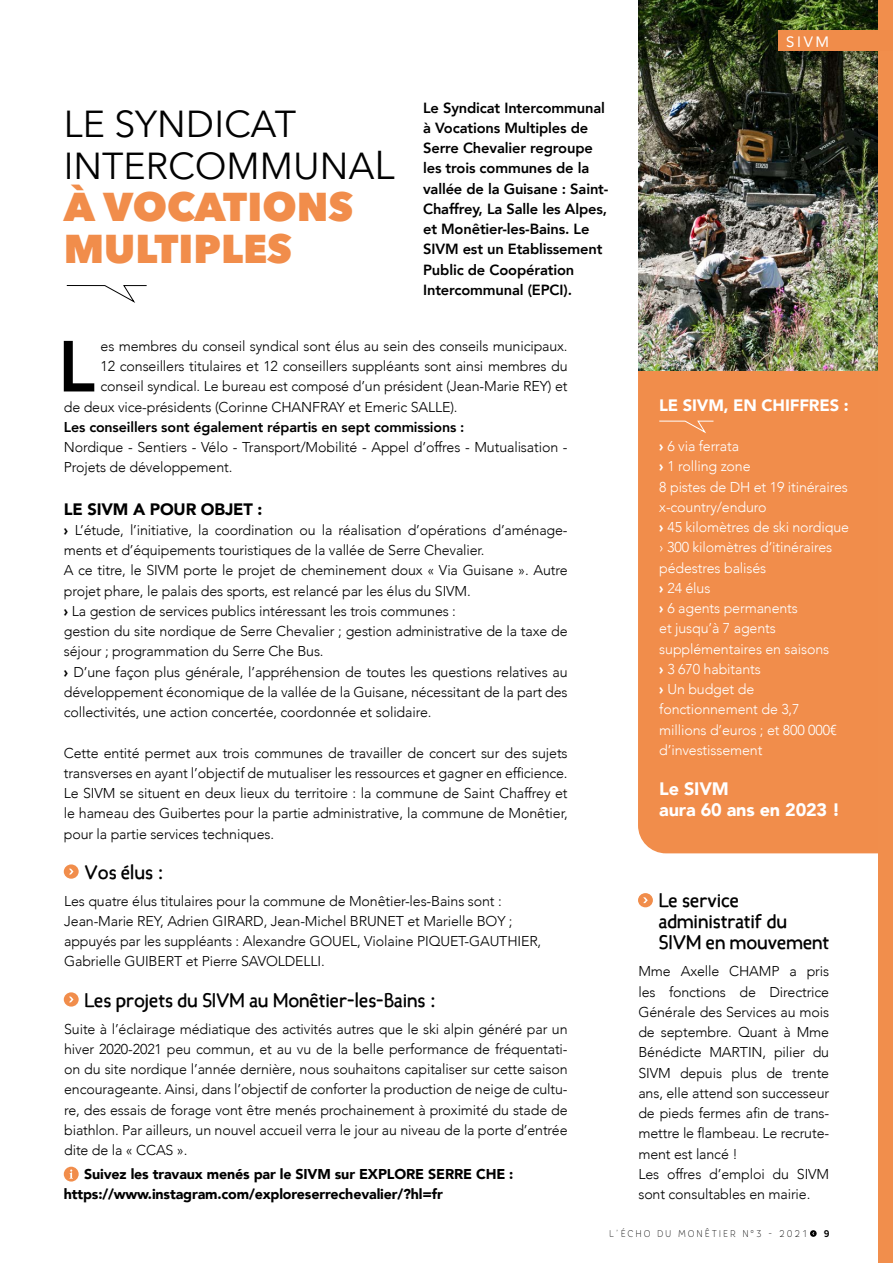
<style>
.page{position:relative;width:893px;height:1263px;background:#fff}
.page>*{position:absolute;margin:0;border:0;box-sizing:border-box;transform-origin:0 0}
.t1{font:800 71.4px "Avenir";color:#000}
.t2{font:800 40.2px/42px "Avenir Next";color:#f18d4b}
.t3{font:37.5px/42px "Avenir Next";color:#020202}
.t4{font:700 19.5px/21px "Candela";color:#020202}
.t5{font:900 18px/20.2px "Avenir";letter-spacing:-.01em;color:#fff}
.t6{font:900 16.5px "Avenir";letter-spacing:-.01em;color:#fff}
.t7{font:900 16.5px "Avenir";letter-spacing:-.01em;color:#000}
.t8{font:15px "Avenir";color:#fff}
.t9{font:800 14.7px/20.2px "Avenir";letter-spacing:-.01em;color:#000}
.t10{font:300 14.25px/20.2px "Avenir";letter-spacing:-.01em;color:#000}
.t11{font:300 14.25px/20.2px "Avenir";letter-spacing:-.01em;color:#fff}
.t12{font:900 14.25px/20.2px "Avenir";letter-spacing:-.01em;color:#000}
.t13{font:800 14.25px "Avenir";letter-spacing:-.01em;color:#000}
.t14{font:100 9.75px "Core Rhino 25";letter-spacing:.22em;color:#000;scale:.9 1}
.t15{font:700 9.75px "Core Rhino 65";color:#000;scale:.9 1}
.s1{font-size:40.2px}
.s2{font-weight:900}
</style>
<div class="page">
<svg style="left:810px;top:1230px;width:7px;height:7px"></svg>
<div style="left:638px;top:370px;width:240px;height:483px;background:#f18d4b"></div>
<img style="left:638px;top:0;width:240px;height:370px">
<div style="left:878px;top:0;width:15px;height:1263px;background:#f18e4c"></div>
<div style="left:778px;top:31px;width:115px;height:20px;background:#f08c4a"></div>
<svg style="left:66px;top:285px;width:81px;height:18px"></svg>
<div style="left:659px;top:394px;width:192px;height:361px;background:#f18d4b"></div>
<svg style="left:659px;top:420px;width:55px;height:14px"></svg>
<svg style="left:64px;top:864px;width:15px;height:15px"></svg>
<svg style="left:69px;top:869px;width:5px;height:5px"></svg>
<div style="left:64px;top:992px;width:15px;height:14px;background:#f18d4b;border-radius:50%"></div>
<svg style="left:69px;top:996px;width:5px;height:6px"></svg>
<div style="left:64px;top:1167px;width:15px;height:14px;background:#f18d4b;border-radius:50%"></div>
<svg style="left:69px;top:1169px;width:4px;height:10px"></svg>
<div style="left:638px;top:893px;width:15px;height:14px;background:#f18d4b;border-radius:50%"></div>
<svg style="left:643px;top:897px;width:5px;height:6px"></svg>
<h3 class="t3" style="left:64px;top:101px;width:333px">LE SYNDICAT<br>INTERCOMMUNA<span class="s1">L</span></h3>
<h2 class="t2" style="left:64px;top:185px;width:291px">À VOCATIONS<br>MULTIPLES</h2>
<p class="t9" style="left:423px;top:97px;width:187px">Le Syndicat Intercommunal à Vocations Multiples de<br>Serre Chevalier regroupe les trois communes de la vallée de la Guisane : Saint-<br>Chaffrey, La Salle les Alpes, et Monêtier-les-Bains. Le<br>SIVM est un Etablissement<br>Public de Coopération<br>Intercommunal (EPCI).</p>
<h1 class="t1" style="left:58px;top:311px;width:39px">L</h1>
<p class="t10" style="left:101px;top:336px;width:469px">es membres du conseil syndical sont élus au sein des conseils municipaux.</p>
<p class="t10" style="left:101px;top:356px;width:469px">12 conseillers titulaires et 12 conseillers suppléants sont ainsi membres du</p>
<p class="t10" style="left:101px;top:376px;width:469px">conseil syndical. Le bureau est composé d’un président (Jean-Marie REY) et</p>
<p class="t10" style="left:64px;top:397px;width:395px">de deux vice-présidents (Corinne CHANFRAY et Emeric SALLE).</p>
<p class="t13" style="left:64px;top:416px;width:402px">Les conseillers sont également répartis en sept commissions :</p>
<p class="t10" style="left:64px;top:437px;width:505px">Nordique - Sentiers - Vélo - Transport/Mobilité - Appel d’offres - Mutualisation -<br>Projets de développement.</p>
<p class="t7" style="left:64px;top:495px;width:200px">LE SIVM A POUR OBJET :</p>
<p class="t10" style="left:64px;top:520px;width:505px"><span class="s2">›</span> L’étude, l’initiative, la coordination ou la réalisation d’opérations d’aménage&shy;ments et d’équipements touristiques de la vallée de Serre Chevalier.<br>A ce titre, le SIVM porte le projet de cheminement doux « Via Guisane ». Autre projet phare, le palais des sports, est relancé par les élus du SIVM.<br><span class="s2">›</span> La gestion de services publics intéressant les trois communes :<br>gestion du site nordique de Serre Chevalier ; gestion administrative de la taxe de séjour ; programmation du Serre Che Bus.<br><span class="s2">›</span> D’une façon plus générale, l’appréhension de toutes les questions relatives au développement économique de la vallée de la Guisane, nécessitant de la part des collectivités, une action concertée, coordonnée et solidaire.</p>
<p class="t10" style="left:64px;top:742px;width:505px;text-align:justify">Cette entité permet aux trois communes de travailler de concert sur des sujets transverses en ayant l’objectif de mutualiser les ressources et gagner en efficience.<br>Le SIVM se situent en deux lieux du territoire : la commune de Saint Chaffrey et le hameau des Guibertes pour la partie administrative, la commune de Monêtier, pour la partie services techniques.</p>
<h3 class="t4" style="left:85px;top:861px;width:81px">Vos élus :</h3>
<p class="t10" style="left:64px;top:891px;width:479px">Les quatre élus titulaires pour la commune de Monêtier-les-Bains sont :<br>Jean-Marie REY, Adrien GIRARD, Jean-Michel BRUNET et Marielle BOY ; appuyés par les suppléants : Alexandre GOUEL, Violaine PIQUET-GAUTHIER, Gabrielle GUIBERT et Pierre SAVOLDELLI.</p>
<h3 class="t4" style="left:85px;top:989px;width:353px">Les projets du SIVM au Monêtier-les-Bains :</h3>
<p class="t10" style="left:64px;top:1018px;width:505px;text-align:justify">Suite à l’éclairage médiatique des activités autres que le ski alpin généré par un hiver 2020-2021 peu commun, et au vu de la belle performance de fréquentati&shy;on du site nordique l’année dernière, nous souhaitons capitaliser sur cette saison encourageante. Ainsi, dans l’objectif de conforter la production de neige de cultu&shy;re, des essais de forage vont être menés prochainement à proximité du stade de biathlon. Par ailleurs, un nouvel accueil verra le jour au niveau de la porte d’entrée dite de la « CCAS ».</p>
<p class="t12" style="left:64px;top:1164px;width:451px;text-indent:20px">Suivez les travaux menés par le SIVM sur EXPLORE SERRE CHE : https://www.instagram.com/exploreserrechevalier/?hl=fr</p>
<p class="t8" style="left:786px;top:30px;width:45px">SIVM</p>
<p class="t6" style="left:659px;top:391px;width:191px">LE SIVM, EN CHIFFRES :</p>
<p class="t11" style="left:659px;top:436px;width:191px"><span class="s2">›</span> 6 via ferrata<br><span class="s2">›</span> 1 rolling zone<br>8 pistes de DH et 19 itinéraires x-country/enduro<br><span class="s2">›</span> 45 kilomètres de ski nordique › 300 kilomètres d’itinéraires pédestres balisés<br><span class="s2">›</span> 24 élus<br><span class="s2">›</span> 6 agents permanents<br>et jusqu’à 7 agents supplémentaires en saisons<br><span class="s2">›</span> 3 670 habitants<br><span class="s2">›</span> Un budget de fonctionnement de 3,7 millions d’euros ; et 800 000€ d’investissement</p>
<p class="t5" style="left:659px;top:779px;width:182px">Le SIVM<br>aura 60 ans en 2023 !</p>
<h3 class="t4" style="left:659px;top:890px;width:172px">Le service administratif du<br>SIVM en mouvement</h3>
<p class="t10" style="left:638px;top:961px;width:192px">Mme Axelle CHAMP a pris les fonctions de Directrice<br>Générale des Services au mois de septembre. Quant à Mme<br>Bénédicte MARTIN, pilier du<br>SIVM depuis plus de trente ans, elle attend son successeur de pieds fermes afin de trans&shy;mettre le flambeau. Le recrute&shy;ment est lancé !<br>Les offres d’emploi du SIVM sont consultables en mairie.</p>
<p class="t14" style="left:609px;top:1227px;width:222px">L’ÉCHO DU MONÊTIER N°3 - 2021</p>
<p class="t15" style="left:824px;top:1227px;width:8px">9</p>
</div>
